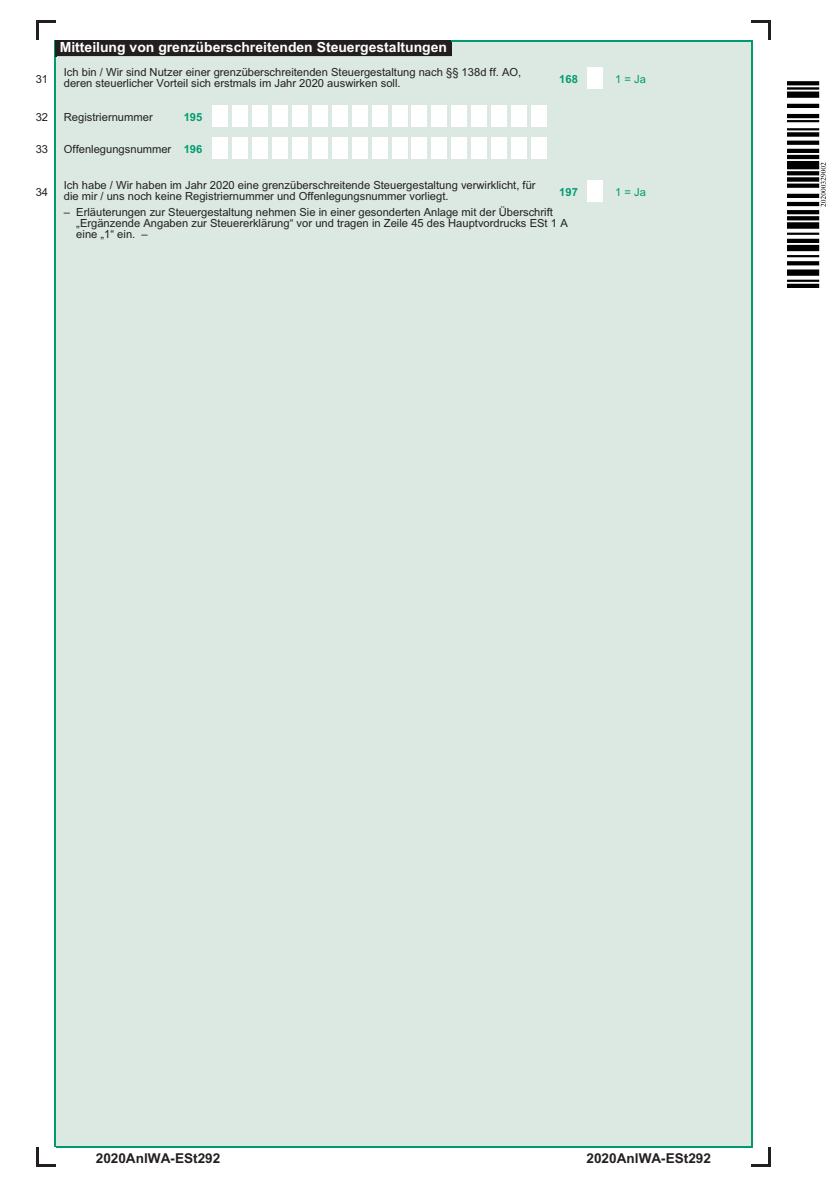
<style>
.page{position:relative;width:840px;height:1188px;background:#fff}
.page>*{position:absolute;margin:0;border:0;box-sizing:border-box;transform-origin:0 0}
.t1{font:700 14px "Arial";color:#fff}
.t2{font:700 13.6px "Arial";color:#231f20}
.t3{font:11.2px/10.8px "Arial";color:#231f20}
.t4{font:700 11.2px "Arial";color:#009a6e}
.t5{font:11.2px "Arial";color:#009a6e}
.s1{font-weight:700;color:#009a6e}
</style>
<div class="page">
<img style="left:787px;top:82px;width:39px;height:206px">
<div style="left:56px;top:40px;width:695px;height:1107px;background:#dbe9e2"></div>
<div style="left:587px;top:67px;width:16px;height:22px;background:#fff"></div>
<div style="left:212px;top:105px;width:16px;height:22px;background:#fff"></div>
<div style="left:232px;top:105px;width:16px;height:22px;background:#fff"></div>
<div style="left:252px;top:105px;width:16px;height:22px;background:#fff"></div>
<div style="left:272px;top:105px;width:16px;height:22px;background:#fff"></div>
<div style="left:292px;top:105px;width:16px;height:22px;background:#fff"></div>
<div style="left:312px;top:105px;width:16px;height:22px;background:#fff"></div>
<div style="left:332px;top:105px;width:16px;height:22px;background:#fff"></div>
<div style="left:352px;top:105px;width:16px;height:22px;background:#fff"></div>
<div style="left:372px;top:105px;width:16px;height:22px;background:#fff"></div>
<div style="left:392px;top:105px;width:15px;height:22px;background:#fff"></div>
<div style="left:411px;top:105px;width:16px;height:22px;background:#fff"></div>
<div style="left:431px;top:105px;width:16px;height:22px;background:#fff"></div>
<div style="left:451px;top:105px;width:16px;height:22px;background:#fff"></div>
<div style="left:471px;top:105px;width:16px;height:22px;background:#fff"></div>
<div style="left:491px;top:105px;width:16px;height:22px;background:#fff"></div>
<div style="left:511px;top:105px;width:16px;height:22px;background:#fff"></div>
<div style="left:531px;top:105px;width:16px;height:22px;background:#fff"></div>
<div style="left:212px;top:137px;width:16px;height:22px;background:#fff"></div>
<div style="left:232px;top:137px;width:16px;height:22px;background:#fff"></div>
<div style="left:252px;top:137px;width:16px;height:22px;background:#fff"></div>
<div style="left:272px;top:137px;width:16px;height:22px;background:#fff"></div>
<div style="left:292px;top:137px;width:16px;height:22px;background:#fff"></div>
<div style="left:312px;top:137px;width:16px;height:22px;background:#fff"></div>
<div style="left:332px;top:137px;width:16px;height:22px;background:#fff"></div>
<div style="left:352px;top:137px;width:16px;height:22px;background:#fff"></div>
<div style="left:372px;top:137px;width:16px;height:22px;background:#fff"></div>
<div style="left:392px;top:137px;width:15px;height:22px;background:#fff"></div>
<div style="left:411px;top:137px;width:16px;height:22px;background:#fff"></div>
<div style="left:431px;top:137px;width:16px;height:22px;background:#fff"></div>
<div style="left:451px;top:137px;width:16px;height:22px;background:#fff"></div>
<div style="left:471px;top:137px;width:16px;height:22px;background:#fff"></div>
<div style="left:491px;top:137px;width:16px;height:22px;background:#fff"></div>
<div style="left:511px;top:137px;width:16px;height:22px;background:#fff"></div>
<div style="left:531px;top:137px;width:16px;height:22px;background:#fff"></div>
<div style="left:587px;top:180px;width:16px;height:22px;background:#fff"></div>
<hr style="left:36px;top:20px;width:20px;height:3px;background:#231f20">
<hr style="left:751px;top:20px;width:20px;height:3px;background:#231f20">
<hr style="left:36px;top:20px;width:3px;height:20px;background:#231f20">
<hr style="left:768px;top:20px;width:3px;height:20px;background:#231f20">
<hr style="left:36px;top:1164px;width:20px;height:3px;background:#231f20">
<hr style="left:751px;top:1164px;width:20px;height:3px;background:#231f20">
<hr style="left:36px;top:1147px;width:3px;height:20px;background:#231f20">
<hr style="left:768px;top:1147px;width:3px;height:20px;background:#231f20">
<hr style="left:55px;top:40px;width:1px;height:1107px;background:#009a6e">
<hr style="left:751px;top:40px;width:1px;height:1107px;background:#009a6e">
<hr style="left:56px;top:1147px;width:696px;height:1px;background:#009a6e">
<div style="left:55px;top:40px;width:397px;height:16px;background:#231f20"></div>
<hr style="left:451px;top:40px;width:300px;height:2px;background:#009a6e">
<p class="t1" style="left:60px;top:39px;width:389px">Mitteilung von grenzüberschreitenden Steuergestaltungen</p>
<p class="t3" style="left:64px;top:67px;width:459px">Ich bin / Wir sind Nutzer einer grenzüberschreitenden Steuergestaltung nach §§ 138d ff. AO, deren steuerlicher Vorteil sich erstmals im Jahr 2020 auswirken soll.</p>
<p class="t3" style="left:36px;top:74px;width:14px">31</p>
<p class="t4" style="left:559px;top:73px;width:20px">168</p>
<p class="t5" style="left:615px;top:73px;width:32px">1=Ja</p>
<p class="t3" style="left:36px;top:112px;width:14px">32</p>
<p class="t3" style="left:64px;top:112px;width:90px">Registriernummer</p>
<p class="t4" style="left:184px;top:111px;width:20px">195</p>
<p class="t3" style="left:36px;top:144px;width:14px">33</p>
<p class="t3" style="left:64px;top:144px;width:140px">Offenlegungsnummer <span class="s1">196</span></p>
<p class="t3" style="left:64px;top:180px;width:473px">Ich habe / Wir haben im Jahr 2020 eine grenzüberschreitende Steuergestaltung verwirklicht, für die mir / uns noch keine Registriernummer und Offenlegungsnummer vorliegt.</p>
<p class="t3" style="left:36px;top:187px;width:14px">34</p>
<p class="t4" style="left:559px;top:186px;width:20px">197</p>
<p class="t5" style="left:615px;top:186px;width:32px">1=Ja</p>
<p class="t3" style="left:76px;top:207px;width:493px;text-indent:-12px">– Erläuterungen zur Steuergestaltung nehmen Sie in einer gesonderten Anlage mit der Überschrift „Ergänzende Angaben zur Steuererklärung“ vor und tragen in Zeile 45 des Hauptvordrucks ESt 1 A eine „1“ ein. –</p>
<p class="t2" style="left:96px;top:1150px;width:126px">2020AnlWA-ESt292</p>
<p class="t2" style="left:587px;top:1150px;width:126px">2020AnlWA-ESt292</p>
</div>
